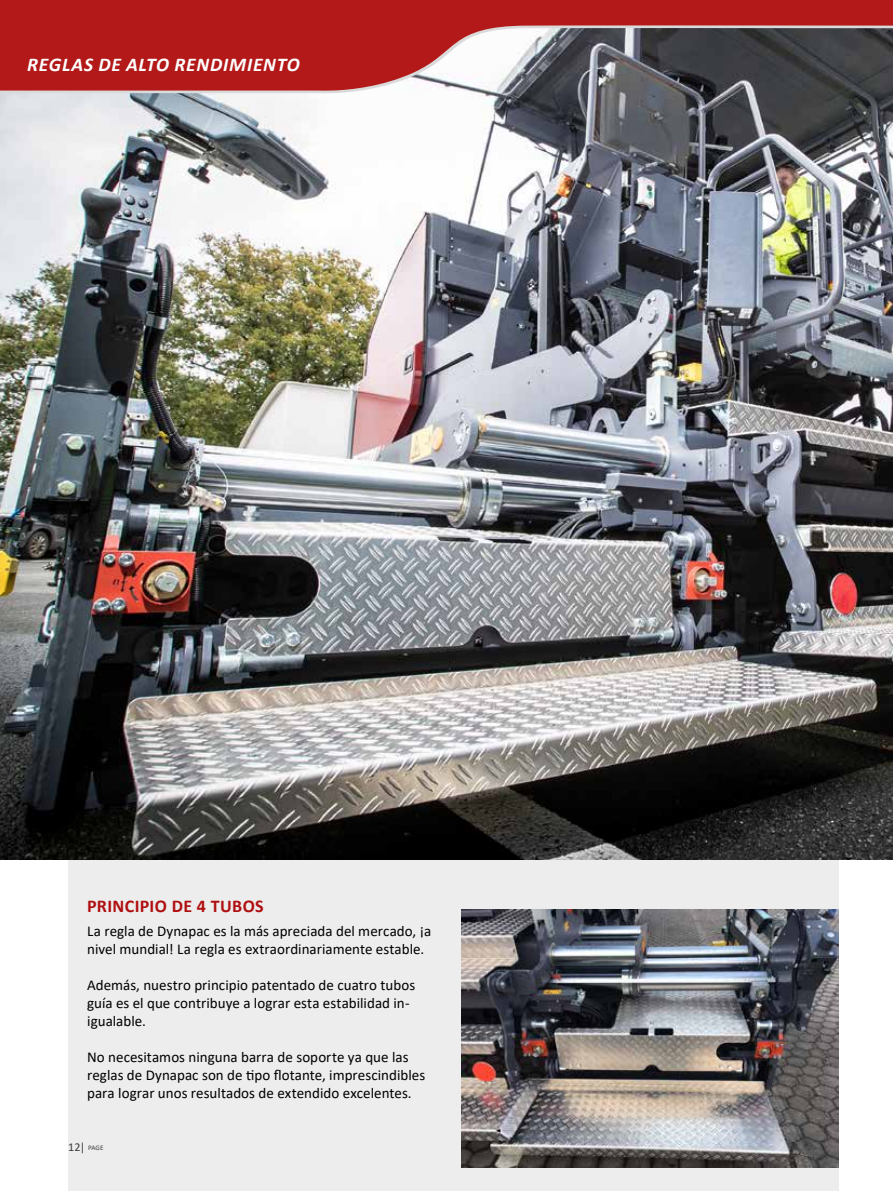
<style>
.page{position:relative;width:893px;height:1191px;background:#fff}
.page>*{position:absolute;margin:0;border:0;box-sizing:border-box;transform-origin:0 0}
.t1{font:italic 700 19.5px "Calibri";letter-spacing:.035em;color:#fff}
.t2{font:700 18px "Calibri";letter-spacing:.02em;color:#b00f10}
.t3{font:15px/18px "Calibri";letter-spacing:.005em;color:#000}
.t4{font:7.05px "Calibri";color:#373a3b}
.s1{font-size:12px}
</style>
<div class="page">
<div style="left:68px;top:844px;width:771px;height:347px;background:#ededed"></div>
<img style="left:0;top:95px;width:893px;height:764px">
<svg style="left:0;top:0;width:893px;height:95px;background:#9b3e3f"></svg>
<svg style="left:892px;top:0;width:1px;height:28px"></svg>
<img style="left:462px;top:910px;width:377px;height:257px">
<h1 class="t1" style="left:27px;top:51px;width:274px">REGLAS DE ALTO RENDIMIENTO</h1>
<p class="t2" style="left:87px;top:893px;width:178px">PRINCIPIO DE 4 TUBOS</p>
<p class="t3" style="left:87px;top:922px;width:346px">La regla de Dynapac es la más apreciada del mercado, ¡a nivel mundial! La regla es extraordinariamente estable.</p>
<p class="t3" style="left:87px;top:976px;width:330px">Además, nuestro principio patentado de cuatro tubos guía es el que contribuye a lograr esta estabilidad in&shy;igualable.</p>
<p class="t3" style="left:87px;top:1048px;width:340px">No necesitamos ninguna barra de soporte ya que las reglas de Dynapac son de tipo flotante, imprescindibles para lograr unos resultados de extendido excelentes.</p>
<p class="t4" style="left:68px;top:1142px;width:37px"><span class="s1">12|</span> PAGE</p>
</div>
